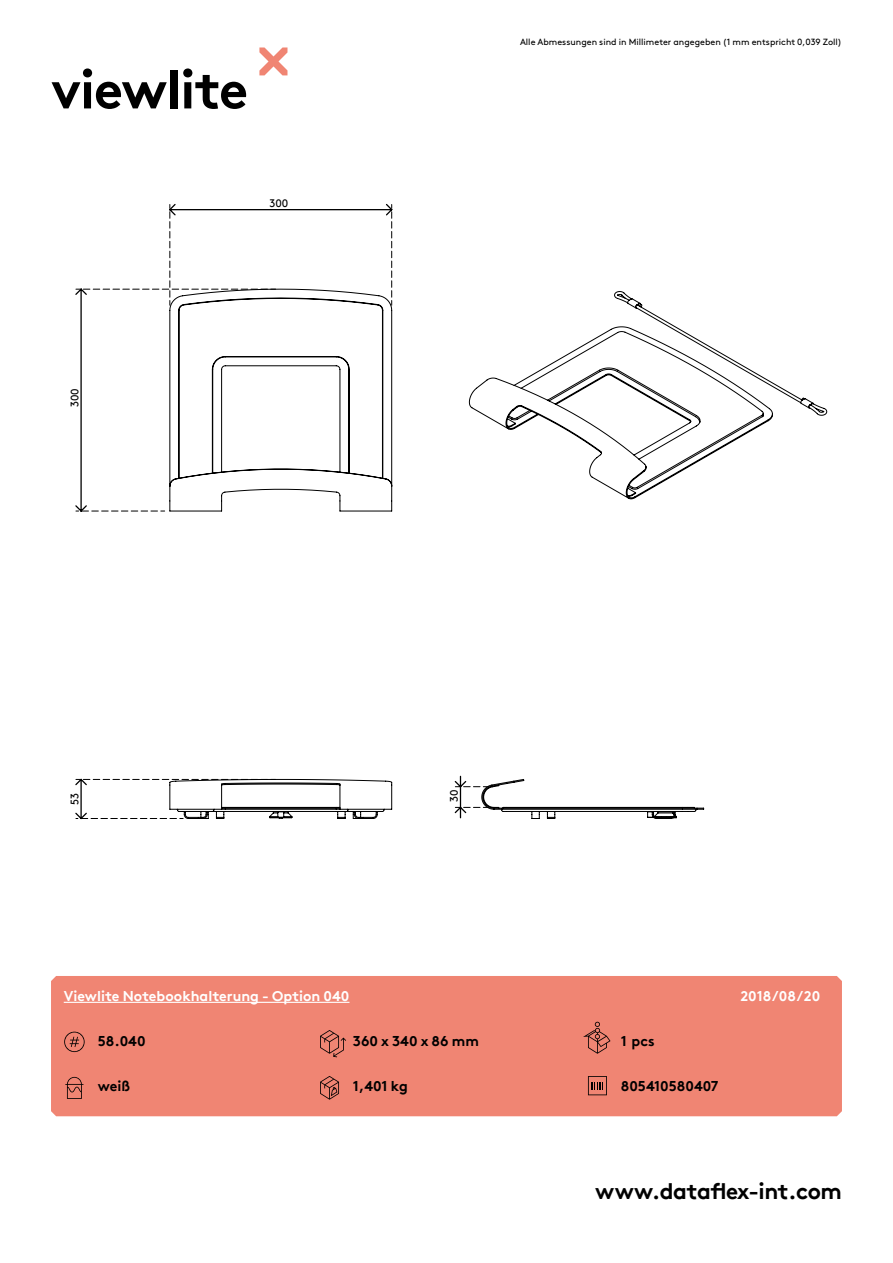
<style>
.page{position:relative;width:893px;height:1263px;background:#fff}
.page>*{position:absolute;margin:0;border:0;box-sizing:border-box;transform-origin:0 0}
.hoofdstuk{font:700 54px "Brown Pro TT";letter-spacing:-.02em;color:#000}
.t1{font:700 22.5px "Brown Pro TT";letter-spacing:-.02em;color:#000}
.specificaties{font:700 14.25px "Brown Pro TT";color:#000}
.body{font:700 14.25px "Brown Pro TT";color:#fff}
.t2{font:10.95px "Brown Pro TT Regular Alt";color:#000}
.onderschrift{font:9px "Brown";color:#000}
</style>
<div class="page">
<svg style="left:259px;top:47px;width:28px;height:28px"></svg>
<div style="left:51px;top:976px;width:791px;height:140px;background:#f08573"></div>
<svg style="left:75px;top:204px;width:318px;height:308px"></svg>
<svg style="left:75px;top:778px;width:318px;height:42px"></svg>
<svg style="left:169px;top:288px;width:224px;height:224px"></svg>
<svg style="left:468px;top:291px;width:360px;height:209px"></svg>
<svg style="left:454px;top:775px;width:251px;height:44px"></svg>
<svg style="left:64px;top:1032px;width:21px;height:20px"></svg>
<svg style="left:65px;top:1077px;width:18px;height:22px"></svg>
<svg style="left:320px;top:1030px;width:26px;height:27px"></svg>
<svg style="left:583px;top:1022px;width:27px;height:32px"></svg>
<svg style="left:320px;top:1076px;width:19px;height:24px"></svg>
<svg style="left:588px;top:1076px;width:19px;height:19px"></svg>
<hr style="left:64px;top:1002px;width:285px;height:1px;background:#fff">
<p class="hoofdstuk" style="left:51px;top:46px;width:198px">viewlite</p>
<p class="t2" style="left:270px;top:195px;width:20px">300</p>
<p class="t2" style="left:66px;top:407px;width:20px;rotate:-90deg">300</p>
<p class="t2" style="left:66px;top:805px;width:13px;rotate:-90deg">53</p>
<p class="onderschrift" style="left:520px;top:35px;width:323px">Alle Abmessungen sind in Millimeter angegeben (1 mm entspricht 0,039 Zoll)</p>
<p class="t2" style="left:446px;top:802px;width:14px;rotate:-90deg">30</p>
<p class="body" style="left:64px;top:985px;width:287px">Viewlite Notebookhalterung - Option 040</p>
<p class="body" style="left:740px;top:985px;width:81px">2018/08/20</p>
<p class="specificaties" style="left:98px;top:1029px;width:49px">58.040</p>
<p class="specificaties" style="left:98px;top:1074px;width:34px">weiß</p>
<p class="specificaties" style="left:353px;top:1029px;width:127px">360 x 340 x 86 mm</p>
<p class="specificaties" style="left:621px;top:1029px;width:35px">1 pcs</p>
<p class="specificaties" style="left:353px;top:1074px;width:56px">1,401 kg</p>
<p class="specificaties" style="left:621px;top:1074px;width:99px">805410580407</p>
<h2 class="t1" style="left:595px;top:1173px;width:248px">www.dataflex-int.com</h2>
</div>
